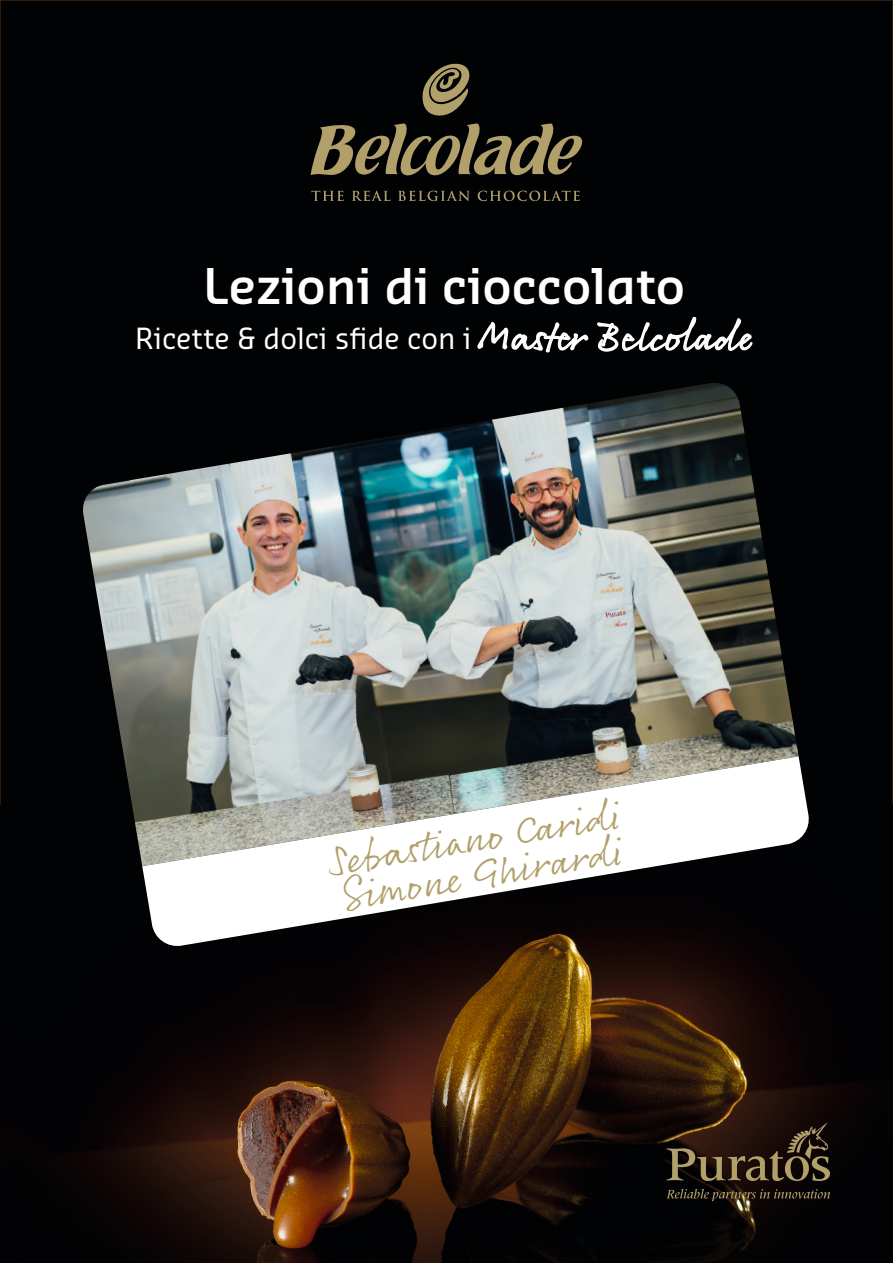
<style>
.page{position:relative;width:893px;height:1263px;background:#010204}
.page>*{position:absolute;margin:0;border:0;box-sizing:border-box;transform-origin:0 0}
.t1{font:600 48px "Sansa Pro";color:#fff}
.VISION_-_Titolo_Rice{font:42px "Rollerscript Smooth";color:#b2a06b}
.t2{font:28.5px "Sansa Pro";color:#fff}
.s1{font-family:"Rollerscript Smooth";font-size:40.5px}
</style>
<div class="page">
<img style="left:67px;top:948px;width:793px;height:315px">
<svg style="left:310px;top:64px;width:273px;height:112px"></svg>
<svg style="left:311px;top:191px;width:33px;height:10px"></svg>
<svg style="left:352px;top:190px;width:39px;height:11px"></svg>
<svg style="left:398px;top:190px;width:72px;height:11px"></svg>
<svg style="left:478px;top:190px;width:102px;height:11px"></svg>
<svg style="left:666px;top:1123px;width:164px;height:58px"></svg>
<svg style="left:666px;top:1189px;width:164px;height:12px"></svg>
<img style="left:83px;top:383px;width:716px;height:481px">
<svg style="left:142px;top:756px;width:667px;height:192px"></svg>
<p class="t1" style="left:203px;top:254px;width:483px">Lezioni di cioccolato</p>
<p class="t2" style="left:135px;top:320px;width:620px">Ricette &amp; dolci sfide con i <span class="s1">Master Belcolade</span></p>
<p class="VISION_-_Titolo_Rice" style="left:328px;top:835px;width:297px;rotate:-9deg">Sebas tiano Ca ridi</p>
<p class="VISION_-_Titolo_Rice" style="left:337px;top:869px;width:290px;rotate:-9deg">Simone Ghirardi</p>
</div>
